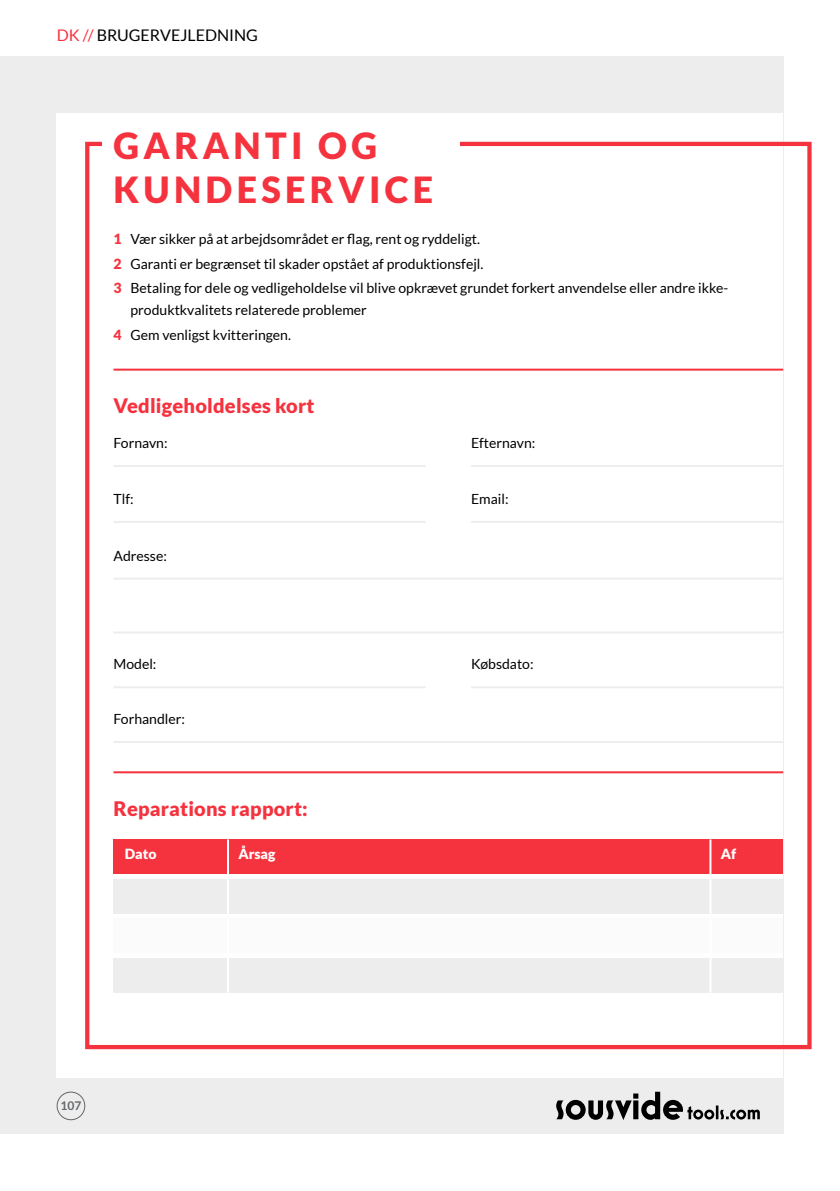
<style>
.page{position:relative;width:840px;height:1191px;background:#fff}
.page>*{position:absolute;margin:0;border:0;box-sizing:border-box;transform-origin:0 0}
.t1{font:900 36px/43.2px "Lato";letter-spacing:.12em;color:#f5333f}
.t2{font:900 20px "Lato";letter-spacing:.01em;color:#f5333f}
.t3{font:16px "Lato";color:#000}
.t4{font:14px/24.8px "Lato";color:#000}
.t5{font:900 14px "Lato";color:#fff}
.t6{font:700 12px "Lato";color:#64666a}
.s1{color:#f5333f}
.s2{font-weight:900;color:#f5333f}
</style>
<div class="page">
<div style="left:0;top:57px;width:782px;height:1077px;background:#ededed"></div>
<div style="left:57px;top:113px;width:725px;height:964px;background:#fff"></div>
<div style="left:85px;top:142px;width:726px;height:907px;border:4px solid #f5333f"></div>
<svg style="left:556px;top:1091px;width:203px;height:29px"></svg>
<div style="left:57px;top:1091px;width:28px;height:29px;border:1px solid #64666a;border-radius:50%"></div>
<div style="left:102px;top:130px;width:357px;height:74px;background:#fff"></div>
<hr style="left:113px;top:369px;width:669px;height:2px;background:#f5333f">
<hr style="left:113px;top:771px;width:669px;height:2px;background:#f5333f">
<hr style="left:113px;top:465px;width:312px;height:2px;background:#ededed">
<hr style="left:113px;top:686px;width:312px;height:2px;background:#ededed">
<hr style="left:113px;top:521px;width:312px;height:2px;background:#ededed">
<hr style="left:113px;top:577px;width:669px;height:2px;background:#ededed">
<hr style="left:113px;top:741px;width:669px;height:2px;background:#ededed">
<hr style="left:113px;top:631px;width:669px;height:2px;background:#ededed">
<hr style="left:471px;top:465px;width:311px;height:2px;background:#ededed">
<hr style="left:471px;top:521px;width:311px;height:2px;background:#ededed">
<hr style="left:471px;top:686px;width:311px;height:2px;background:#ededed">
<div style="left:113px;top:839px;width:669px;height:34px;background:#f5333f"></div>
<div style="left:113px;top:879px;width:669px;height:34px;background:#ededed"></div>
<div style="left:113px;top:958px;width:669px;height:34px;background:#ededed"></div>
<div style="left:113px;top:918px;width:669px;height:34px;background:#fbfbfb"></div>
<hr style="left:227px;top:839px;width:2px;height:153px;background:#fff">
<hr style="left:709px;top:839px;width:2px;height:153px;background:#fff">
<p class="t3" style="left:57px;top:27px;width:203px"><span class="s1">DK //</span> BRUGERVEJLEDNING</p>
<h1 class="t1" style="left:113px;top:124px;width:321px">GARANTI OG<br>KUNDESERVICE</h1>
<p class="t4" style="left:113px;top:226px;width:616px"><span class="s2">1</span> Vær sikker på at arbejdsområdet er flag, rent og ryddeligt.<br><span class="s2">2</span> Garanti er begrænset til skader opstået af produktionsfejl.<br><span class="s2">3</span> Betaling for dele og vedligeholdelse vil blive opkrævet grundet forkert anvendelse eller andre ikke-</p>
<p class="t4" style="left:113px;top:298px;width:255px;text-indent:17px">produktkvalitets relaterede problemer<br><span class="s2">4</span> Gem venligst kvitteringen.</p>
<h2 class="t2" style="left:113px;top:394px;width:202px">Vedligeholdelses kort</h2>
<p class="t4" style="left:113px;top:430px;width:55px">Fornavn:</p>
<p class="t4" style="left:113px;top:486px;width:22px">Tlf:</p>
<p class="t4" style="left:113px;top:543px;width:55px">Adresse:</p>
<p class="t4" style="left:113px;top:651px;width:44px">Model:</p>
<p class="t4" style="left:113px;top:706px;width:73px">Forhandler:</p>
<h2 class="t2" style="left:113px;top:796px;width:196px">Reparations rapport:</h2>
<p class="t4" style="left:471px;top:430px;width:66px">Efternavn:</p>
<p class="t4" style="left:471px;top:486px;width:39px">Email:</p>
<p class="t4" style="left:471px;top:651px;width:64px">Købsdato:</p>
<p class="t5" style="left:125px;top:846px;width:33px">Dato</p>
<p class="t5" style="left:238px;top:846px;width:39px">Årsag</p>
<p class="t5" style="left:720px;top:846px;width:17px">Af</p>
<p class="t6" style="left:60px;top:1098px;width:22px">107</p>
</div>
